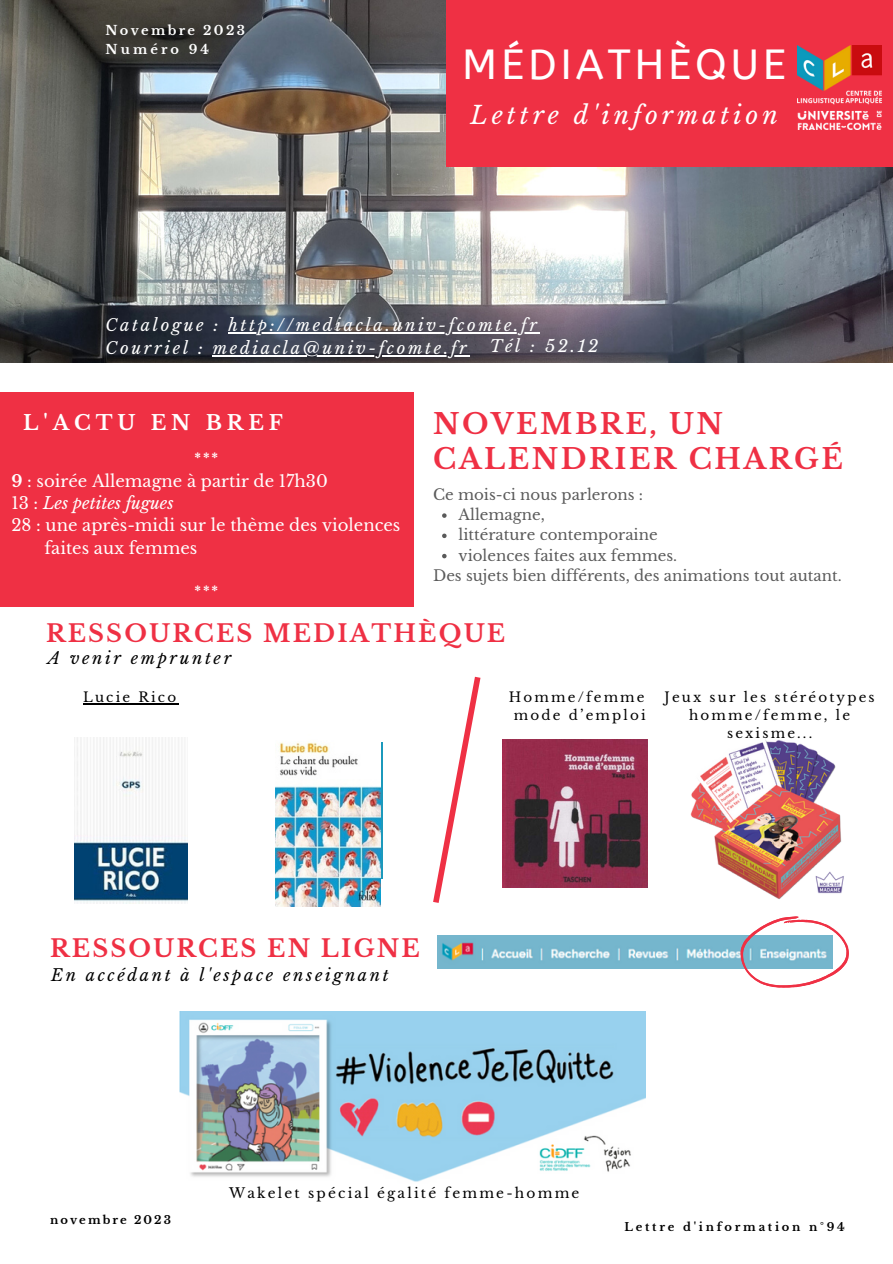
<style>
.page{position:relative;width:893px;height:1264px;background:#fff}
.page>*{position:absolute;margin:0;border:0;box-sizing:border-box;transform-origin:0 0}
.t1{font:42px "A Bee Zee";letter-spacing:.09em;color:#fff}
.t2{font:700 28.05px/34.8px "Libre Baskerville";letter-spacing:.09em;color:#ef3044}
.t3{font:italic 24.6px "Libre Baskerville";letter-spacing:.16em;color:#fff}
.t4{font:700 24px "Libre Baskerville";letter-spacing:.09em;color:#ef3044}
.t5{font:700 20.4px "Libre Baskerville";letter-spacing:.24em;color:#fff}
.t6{font:16.5px "Libre Baskerville";color:#fff}
.t7{font:italic 16.5px "Libre Baskerville";letter-spacing:.16em;color:#fff}
.t8{font:italic 16.5px "Libre Baskerville";color:#fff}
.t9{font:italic 16.35px "Libre Baskerville";letter-spacing:.16em;color:#000}
.t10{font:15px/20.2px "Libre Baskerville";color:#000}
.t11{font:13.65px "Libre Baskerville";letter-spacing:.16em;color:#000}
.t12{font:13.5px/18px "Libre Baskerville";letter-spacing:.16em;color:#000;text-align:center}
.t13{font:700 13.5px "Libre Baskerville";color:#fff}
.t14{font:700 12.9px "Libre Baskerville";letter-spacing:.18em;color:#fff}
.t15{font:700 12.9px "Libre Baskerville";letter-spacing:.24em;color:#fff}
.t16{font:700 11.4px "Libre Baskerville";letter-spacing:.24em;color:#000}
.t17{font:700 11.4px "Libre Baskerville";letter-spacing:.18em;color:#000}
.s1{font-weight:700}
.s2{font-style:normal}
</style>
<div class="page">
<img style="left:0;top:0;width:892px;height:362px">
<div style="left:446px;top:0;width:446px;height:167px;background:#ef3044"></div>
<img style="left:797px;top:45px;width:84px;height:85px">
<div style="left:0;top:392px;width:413px;height:214px;background:#ef3044"></div>
<img style="left:437px;top:935px;width:303px;height:33px">
<svg style="left:740px;top:916px;width:108px;height:71px"></svg>
<svg style="left:433px;top:676px;width:48px;height:227px"></svg>
<img style="left:75px;top:738px;width:112px;height:165px">
<img style="left:276px;top:742px;width:104px;height:164px">
<img style="left:180px;top:1011px;width:465px;height:171px">
<img style="left:502px;top:739px;width:145px;height:148px">
<img style="left:690px;top:740px;width:154px;height:159px">
<hr style="left:228px;top:332px;width:311px;height:2px;background:#fff">
<hr style="left:213px;top:355px;width:231px;height:1px;background:#fff">
<svg style="left:444px;top:355px;width:25px;height:1px"></svg>
<svg style="left:442px;top:513px;width:4px;height:5px"></svg>
<svg style="left:442px;top:533px;width:4px;height:5px"></svg>
<svg style="left:442px;top:554px;width:4px;height:4px"></svg>
<hr style="left:83px;top:703px;width:95px;height:1px;background:#000">
<p class="t14" style="left:105px;top:22px;width:141px">Novembre 2023</p>
<p class="t15" style="left:105px;top:41px;width:105px">Numéro 94</p>
<p class="t1" style="left:462px;top:40px;width:325px">MÉDIATHÈQUE</p>
<p class="t3" style="left:470px;top:100px;width:308px">Lettre d'information</p>
<p class="t7" style="left:105px;top:315px;width:433px">Catalogue : http://mediacla.univ-fcomte.fr</p>
<p class="t7" style="left:105px;top:338px;width:363px">Courriel : mediacla@univ-fcomte.fr</p>
<p class="t7" style="left:489px;top:336px;width:110px">Tél : 52.12</p>
<p class="t5" style="left:23px;top:410px;width:261px">L'ACTU EN BREF</p>
<p class="t13" style="left:195px;top:450px;width:25px">***</p>
<p class="t6" style="left:11px;top:470px;width:318px"><span class="s1">9</span> : soirée Allemagne à partir de 17h30</p>
<p class="t8" style="left:11px;top:493px;width:164px"><span class="s2">13 :</span> Les petites fugues</p>
<p class="t6" style="left:11px;top:515px;width:390px">28 : une après-midi sur le thème des violences</p>
<p class="t6" style="left:44px;top:538px;width:154px">faites aux femmes</p>
<p class="t13" style="left:195px;top:582px;width:25px">***</p>
<p class="t2" style="left:433px;top:406px;width:411px">NOVEMBRE, UN<br>CALENDRIER CHARGÉ</p>
<p class="t10" style="left:433px;top:484px;width:212px">Ce mois-ci nous parlerons :</p>
<p class="t10" style="left:458px;top:504px;width:220px">Allemagne,<br>littérature contemporaine violences faites aux femmes.</p>
<p class="t10" style="left:433px;top:565px;width:410px">Des sujets bien différents, des animations tout autant.</p>
<p class="t4" style="left:46px;top:618px;width:460px">RESSOURCES MEDIATHÈQUE</p>
<p class="t9" style="left:48px;top:647px;width:185px">A venir emprunter</p>
<p class="t12" style="left:83px;top:688px;width:94px">Lucie Rico</p>
<p class="t12" style="left:664px;top:688px;width:212px">Jeux sur les stéréotypes homme/femme, le sexisme...</p>
<p class="t12" style="left:509px;top:688px;width:137px">Homme/femme</p>
<p class="t12" style="left:514px;top:706px;width:133px">mode d’emploi</p>
<p class="t4" style="left:50px;top:933px;width:371px">RESSOURCES EN LIGNE</p>
<p class="t9" style="left:51px;top:965px;width:339px">En accédant à l'espace enseignant</p>
<p class="t17" style="left:50px;top:1212px;width:122px">novembre 2023</p>
<p class="t11" style="left:229px;top:1184px;width:352px">Wakelet spécial égalité femme-homme</p>
<p class="t16" style="left:624px;top:1219px;width:222px">Lettre d'information n°94</p>
</div>
